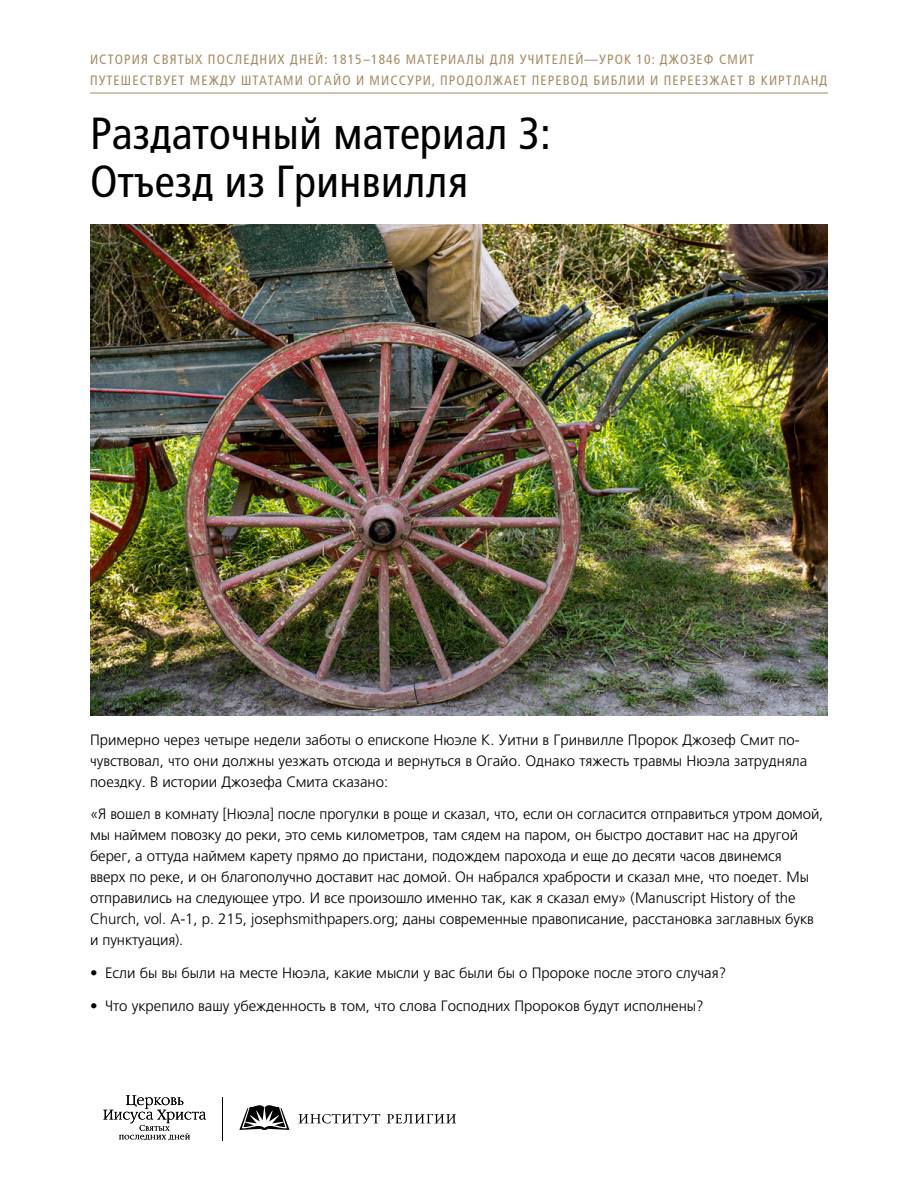
<style>
.page{position:relative;width:918px;height:1188px;background:#fff}
.page>*{position:absolute;margin:0;border:0;box-sizing:border-box;transform-origin:0 0}
.p1_title_figure_hand{font:condensed 45px/48px "Frutigerlds Lat";color:#000}
.p1_figure_handoutblo{font:300 15px/21px "Frutigerlds Lat";letter-spacing:-.005em;color:#000}
.p1_figure_handout{font:300 15px/21px "Frutigerlds Lat";color:#000}
.p1_figure_handout_bu{font:300 15px "Frutigerlds Lat";color:#000}
.t1{font:condensed 13.5px/21px "Frutigerlds Lat";letter-spacing:.08em;color:#a58b64}
</style>
<div class="page">
<hr style="left:222px;top:1097px;width:1px;height:43px;background:#000">
<svg style="left:103px;top:1095px;width:103px;height:45px"></svg>
<svg style="left:239px;top:1105px;width:50px;height:25px"></svg>
<svg style="left:298px;top:1114px;width:82px;height:9px"></svg>
<svg style="left:387px;top:1114px;width:69px;height:10px"></svg>
<hr style="left:90px;top:93px;width:738px;height:1px;background:#a58b64">
<img style="left:90px;top:224px;width:738px;height:491px">
<p class="t1" style="left:90px;top:49px;width:739px">ИСТОРИЯ СВЯТЫХ ПОСЛЕДНИХ ДНЕЙ: 1815–1846 МАТЕРИАЛЫ ДЛЯ УЧИТЕЛЕЙ—УРОК 10: ДЖОЗЕФ СМИТ<br>ПУТЕШЕСТВУЕТ МЕЖДУ ШТАТАМИ ОГАЙО И МИССУРИ, ПРОДОЛЖАЕТ ПЕРЕВОД БИБЛИИ И ПЕРЕЕЗЖАЕТ В КИРТЛАНД</p>
<p class="p1_title_figure_hand" style="left:90px;top:109px;width:462px">Раздаточный материал 3:<br>Отъезд из Гринвилля</p>
<p class="p1_figure_handout" style="left:90px;top:730px;width:719px">Примерно через четыре недели заботы о епископе Нюэле К. Уитни в Гринвилле Пророк Джозеф Смит по&shy;чувствовал, что они должны уезжать отсюда и вернуться в Огайо. Однако тяжесть травмы Нюэла затрудняла поездку. В истории Джозефа Смита сказано:</p>
<p class="p1_figure_handoutblo" style="left:90px;top:803px;width:735px">«Я вошел в комнату [Нюэла] после прогулки в роще и сказал, что, если он согласится отправиться утром домой, мы наймем повозку до реки, это семь километров, там сядем на паром, он быстро доставит нас на другой берег, а оттуда наймем карету прямо до пристани, подождем парохода и еще до десяти часов двинемся<br>вверх по реке, и он благополучно доставит нас домой. Он набрался храбрости и сказал мне, что поедет. Мы отправились на следующее утро. И все произошло именно так, как я сказал ему» (Manuscript History of the Church, vol. A-1, p. 215, josephsmithpapers.org; даны современные правописание, расстановка заглавных букв и пунктуация).</p>
<p class="p1_figure_handout_bu" style="left:90px;top:962px;width:638px">• Если бы вы были на месте Нюэла, какие мысли у вас были бы о Пророке после этого случая?</p>
<p class="p1_figure_handout_bu" style="left:90px;top:995px;width:615px">• Что укрепило вашу убежденность в том, что слова Господних Пророков будут исполнены?</p>
</div>
